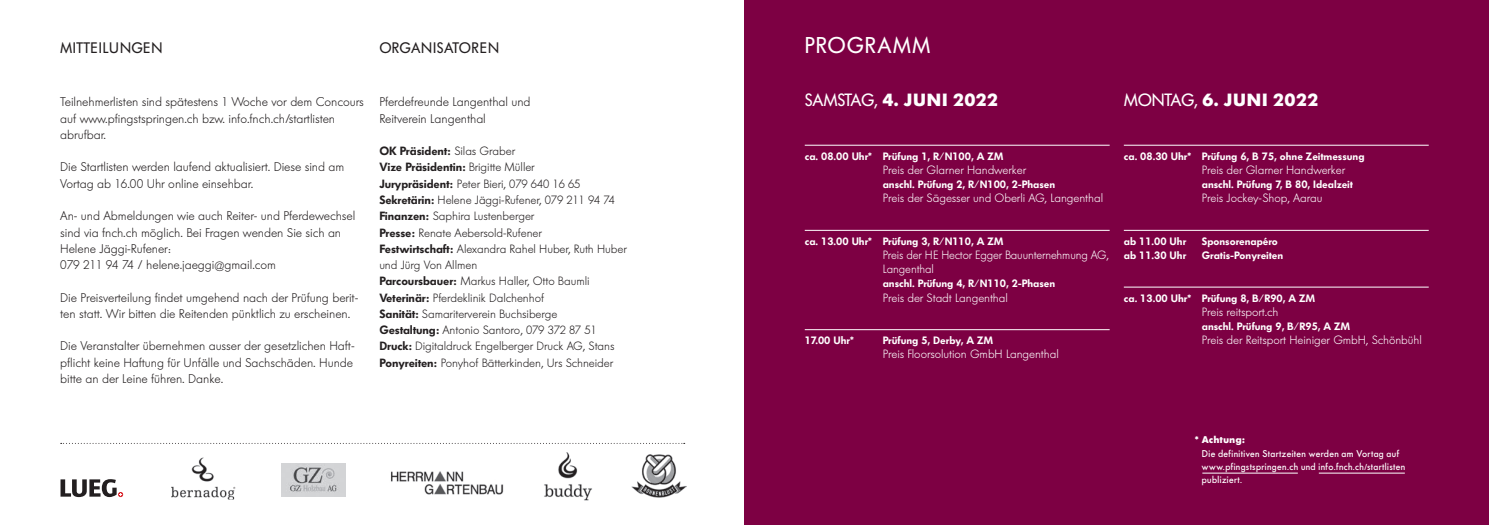
<style>
.page{position:relative;width:1489px;height:525px;background:#fff}
.page>*{position:absolute;margin:0;border:0;box-sizing:border-box;transform-origin:0 0}
.t1{font:22.5px "FU24";letter-spacing:.065em;color:#fff}
.t2{font:700 17.5px "FU24";letter-spacing:.02em;color:#fff}
.t3{font:15px "FU24";letter-spacing:.04em;color:#231f20}
.t4{font:300 12.5px/16.2px "FU24";letter-spacing:.005em;color:#231f20}
.t5{font:300 11.88px/16.2px "FU24";letter-spacing:.005em;color:#231f20}
.t6{font:300 11.88px/14.1px "FU24";letter-spacing:.005em;color:#fff}
.t7{font:600 10.62px "FU24";letter-spacing:.01em;color:#fff}
.t8{font:500 9.75px/13.2px "FU24";letter-spacing:.035em;color:#fff}
.t9{font:700 9.75px "FU24";letter-spacing:.03em;color:#fff}
.s1{font-family:"Futura LT Pro"}
.s2{font-weight:400}
.s3{font-weight:600}
</style>
<div class="page">
<img style="left:391px;top:471px;width:113px;height:24px">
<div style="left:744px;top:0;width:744px;height:524px;background:#7d0043"></div>
<hr style="left:804px;top:145px;width:305px;height:1px;background:#fff">
<hr style="left:804px;top:230px;width:305px;height:1px;background:#fff">
<hr style="left:804px;top:329px;width:305px;height:1px;background:#fff">
<hr style="left:1123px;top:145px;width:305px;height:1px;background:#fff">
<hr style="left:1123px;top:230px;width:305px;height:1px;background:#fff">
<hr style="left:1123px;top:287px;width:305px;height:1px;background:#fff">
<img style="left:282px;top:463px;width:64px;height:33px">
<hr style="left:1202px;top:472px;width:95px;height:1px;background:#fff">
<hr style="left:1318px;top:472px;width:86px;height:1px;background:#fff">
<img style="left:171px;top:457px;width:63px;height:42px">
<img style="left:544px;top:452px;width:48px;height:49px">
<svg style="left:60px;top:479px;width:63px;height:18px"></svg>
<img style="left:631px;top:454px;width:55px;height:43px">
<p class="t3" style="left:60px;top:39px;width:103px">MITTEILUNGEN</p>
<p class="t3" style="left:379px;top:39px;width:121px">ORGANISATOREN</p>
<h1 class="t1" style="left:804px;top:32px;width:127px">PROGRAMM</h1>
<p class="t4" style="left:60px;top:94px;width:305px">Teilnehmerlisten sind spätestens 1 Woche vor dem Concours auf www.pfingstspringen.ch bzw. info.fnch.ch/startlisten abrufbar.</p>
<p class="t4" style="left:60px;top:159px;width:285px">Die Startlisten werden laufend aktualisiert. Diese sind am<br>Vortag ab 16.00 Uhr online einsehbar.</p>
<p class="t4" style="left:60px;top:207px;width:296px">An- und Abmeldungen wie auch Reiter- und Pferdewechsel sind via fnch.ch möglich. Bei Fragen wenden Sie sich an Helene Jäggi-Rufener:<br>079 211 94 74 / helene.jaeggi<span class="s1">@</span>gmail.com</p>
<p class="t4" style="left:60px;top:289px;width:299px">Die Preisverteilung findet umgehend nach der Prüfung berit&shy;ten statt. Wir bitten die Reitenden pünktlich zu erscheinen.</p>
<p class="t4" style="left:60px;top:337px;width:296px">Die Veranstalter übernehmen ausser der gesetzlichen Haft&shy;pflicht keine Haftung für Unfälle und Sachschäden. Hunde bitte an der Leine führen. Danke.</p>
<p class="t4" style="left:379px;top:94px;width:153px">Pferdefreunde Langenthal und</p>
<h2 class="t2" style="left:804px;top:90px;width:195px"><span class="s2">SAMSTAG,</span> 4. JUNI 2022</h2>
<h2 class="t2" style="left:1123px;top:90px;width:196px"><span class="s2">MONTAG,</span> 6. JUNI 2022</h2>
<p class="t4" style="left:379px;top:110px;width:108px">Reitverein Langenthal</p>
<p class="t5" style="left:379px;top:143px;width:249px"><span class="s3">OK Präsident:</span> Silas Graber<br><span class="s3">Vize Präsidentin:</span> Brigitte Müller<br><span class="s3">Jurypräsident:</span> Peter Bieri, 079 640 16 65<br><span class="s3">Sekretärin:</span> Helene Jäggi-Rufener, 079 211 94 74<br><span class="s3">Finanzen:</span> Saphira Lustenberger<br><span class="s3">Presse:</span> Renate Aebersold-Rufener<br><span class="s3">Festwirtschaft:</span> Alexandra Rahel Huber, Ruth Huber und Jürg Von Allmen<br><span class="s3">Parcoursbauer:</span> Markus Haller, Otto Baumli <span class="s3">Veterinär:</span> Pferdeklinik Dalchenhof<br><span class="s3">Sanität:</span> Samariterverein Buchsiberge<br><span class="s3">Gestaltung:</span> Antonio Santoro, 079 372 87 51<br><span class="s3">Druck:</span> Digitaldruck Engelberger Druck AG, Stans <span class="s3">Ponyreiten:</span> Ponyhof Bätterkinden, Urs Schneider</p>
<p class="t7" style="left:804px;top:149px;width:200px">ca. 08.00 Uhr* Prüfung 1, R/N100, A ZM</p>
<p class="t6" style="left:882px;top:162px;width:145px">Preis der Glarner Handwerker</p>
<p class="t7" style="left:882px;top:178px;width:174px">anschl. Prüfung 2, R/N100, 2-Phasen</p>
<p class="t6" style="left:882px;top:191px;width:222px">Preis der Sägesser und Oberli AG, Langenthal</p>
<p class="t7" style="left:804px;top:234px;width:200px">ca. 13.00 Uhr* Prüfung 3, R/N110, A ZM</p>
<p class="t6" style="left:882px;top:247px;width:227px">Preis der HE Hector Egger Bauunternehmung AG,<br>Langenthal</p>
<p class="t7" style="left:882px;top:277px;width:174px">anschl. Prüfung 4, R/N110, 2-Phasen</p>
<p class="t6" style="left:882px;top:290px;width:127px">Preis der Stadt Langenthal</p>
<p class="t7" style="left:804px;top:334px;width:50px">17.00 Uhr*</p>
<p class="t7" style="left:882px;top:334px;width:112px">Prüfung 5, Derby, A ZM</p>
<p class="t6" style="left:882px;top:347px;width:177px">Preis Floorsolution GmbH Langenthal</p>
<p class="t7" style="left:1123px;top:149px;width:242px">ca. 08.30 Uhr* Prüfung 6, B 75, ohne Zeitmessung</p>
<p class="t6" style="left:1201px;top:162px;width:145px">Preis der Glarner Handwerker</p>
<p class="t7" style="left:1201px;top:178px;width:153px">anschl. Prüfung 7, B 80, Idealzeit</p>
<p class="t6" style="left:1201px;top:191px;width:122px">Preis Jockey-Shop, Aarau</p>
<p class="t7" style="left:1123px;top:234px;width:64px">ab 11.00 Uhr</p>
<p class="t7" style="left:1201px;top:234px;width:77px">Sponsorenapéro</p>
<p class="t7" style="left:1123px;top:249px;width:64px">ab 11.30 Uhr</p>
<p class="t7" style="left:1201px;top:249px;width:83px">Gratis-Ponyreiten</p>
<p class="t7" style="left:1123px;top:291px;width:193px">ca. 13.00 Uhr* Prüfung 8, B/R90, A ZM</p>
<p class="t6" style="left:1201px;top:304px;width:78px">Preis reitsport.ch</p>
<p class="t7" style="left:1201px;top:320px;width:150px">anschl. Prüfung 9, B/R95, A ZM</p>
<p class="t6" style="left:1201px;top:332px;width:221px">Preis der Reitsport Heiniger GmbH, Schönbühl</p>
<p class="t9" style="left:1194px;top:434px;width:51px">* Achtung:</p>
<p class="t8" style="left:1201px;top:446px;width:205px">Die definitiven Startzeiten werden am Vortag auf www.pfingstspringen.ch und info.fnch.ch/startlisten publiziert.</p>
</div>
